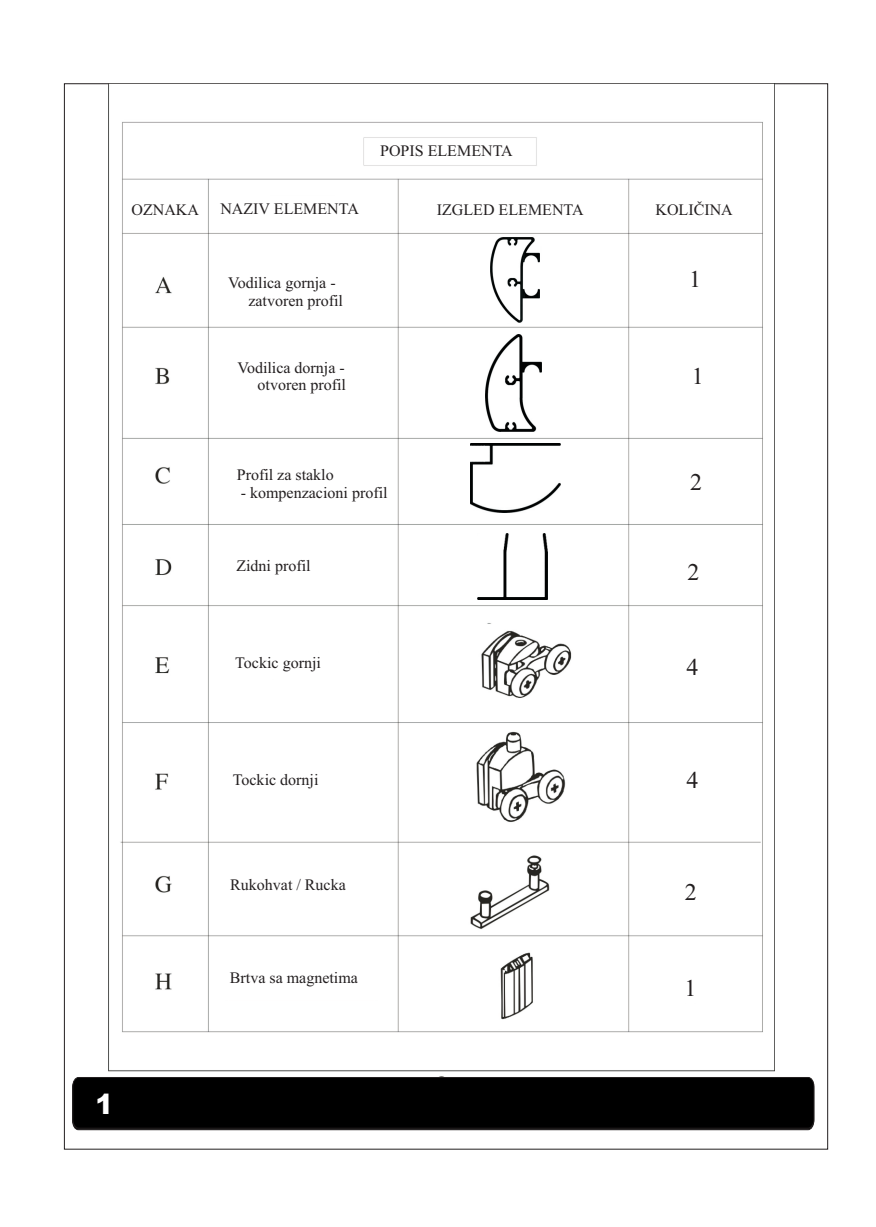
<style>
.page{position:relative;width:876px;height:1227px;background:#fff}
.page>*{position:absolute;margin:0;border:0;box-sizing:border-box;transform-origin:0 0}
.t1{font:900 28px "Arial";color:#fff;scale:.95 1}
.t2{font:24px "Times New Roman";color:#231f20}
.t3{font:16px/17.8px "Times New Roman";color:#231f20}
</style>
<div class="page">
<img style="left:109px;top:83px;width:665px;height:994px">
<svg style="left:72px;top:1077px;width:741px;height:53px;background:#020202"></svg>
<div style="left:126px;top:195px;width:78px;height:29px;background:#fff"></div>
<div style="left:267px;top:196px;width:68px;height:25px;background:#fff"></div>
<div style="left:467px;top:191px;width:88px;height:34px;background:#fff"></div>
<div style="left:650px;top:191px;width:87px;height:34px;background:#fff"></div>
<div style="left:221px;top:365px;width:158px;height:32px;background:#fff"></div>
<div style="left:224px;top:262px;width:157px;height:32px;background:#fff"></div>
<div style="left:222px;top:463px;width:158px;height:31px;background:#fff"></div>
<div style="left:224px;top:546px;width:157px;height:32px;background:#fff"></div>
<div style="left:220px;top:647px;width:158px;height:32px;background:#fff"></div>
<div style="left:224px;top:763px;width:157px;height:32px;background:#fff"></div>
<div style="left:223px;top:872px;width:158px;height:31px;background:#fff"></div>
<div style="left:222px;top:968px;width:158px;height:32px;background:#fff"></div>
<div style="left:365px;top:139px;width:167px;height:25px;background:#fff"></div>
<div style="left:670px;top:263px;width:48px;height:32px;background:#fff"></div>
<div style="left:672px;top:360px;width:49px;height:32px;background:#fff"></div>
<div style="left:671px;top:466px;width:48px;height:32px;background:#fff"></div>
<div style="left:668px;top:556px;width:49px;height:32px;background:#fff"></div>
<div style="left:667px;top:651px;width:49px;height:31px;background:#fff"></div>
<div style="left:667px;top:764px;width:49px;height:32px;background:#fff"></div>
<div style="left:665px;top:876px;width:49px;height:32px;background:#fff"></div>
<div style="left:665px;top:971px;width:49px;height:32px;background:#fff"></div>
<img style="left:485px;top:334px;width:56px;height:97px">
<div style="left:527px;top:380px;width:18px;height:32px;background:#fff"></div>
<img style="left:490px;top:238px;width:49px;height:84px">
<div style="left:498px;top:250px;width:14px;height:26px;background:#fff"></div>
<img style="left:470px;top:443px;width:90px;height:69px">
<div style="left:506px;top:448px;width:43px;height:32px;background:#fff"></div>
<img style="left:477px;top:533px;width:70px;height:66px">
<div style="left:507px;top:562px;width:33px;height:32px;background:#fff"></div>
<p class="t3" style="left:380px;top:144px;width:134px">POPIS ELEMENTA</p>
<p class="t3" style="left:131px;top:202px;width:69px">OZNAKA</p>
<p class="t3" style="left:220px;top:202px;width:140px">NAZIV ELEMENTA</p>
<p class="t3" style="left:436px;top:202px;width:148px">IZGLED ELEMENTA</p>
<p class="t3" style="left:655px;top:202px;width:79px">KOLICINA</p>
<p class="t3" style="left:248px;top:275px;width:96px;text-indent:-20px">Vodilica gornja - zatvoren profil</p>
<p class="t3" style="left:237px;top:360px;width:110px;text-align:right">Vodilica dornja - otvoren profil</p>
<p class="t3" style="left:237px;top:467px;width:98px">Profil za staklo</p>
<p class="t3" style="left:241px;top:485px;width:148px">- kompenzacioni profil</p>
<p class="t3" style="left:236px;top:558px;width:76px">Zidni profil</p>
<p class="t3" style="left:235px;top:655px;width:87px">Tockic gornji</p>
<p class="t3" style="left:233px;top:772px;width:87px">Tockic dornji</p>
<p class="t3" style="left:230px;top:877px;width:117px">Rukohvat / Rucka</p>
<p class="t3" style="left:230px;top:970px;width:129px">Brtva sa magnetima</p>
<h2 class="t2" style="left:689px;top:270px;width:13px">1</h2>
<h2 class="t2" style="left:691px;top:367px;width:13px">1</h2>
<h2 class="t2" style="left:689px;top:473px;width:13px">2</h2>
<h2 class="t2" style="left:687px;top:563px;width:13px">2</h2>
<h2 class="t2" style="left:686px;top:658px;width:13px">4</h2>
<h2 class="t2" style="left:686px;top:771px;width:13px">4</h2>
<h2 class="t2" style="left:684px;top:883px;width:13px">2</h2>
<h2 class="t2" style="left:684px;top:979px;width:13px">1</h2>
<h1 class="t1" style="left:95px;top:1095px;width:20px">1</h1>
</div>
